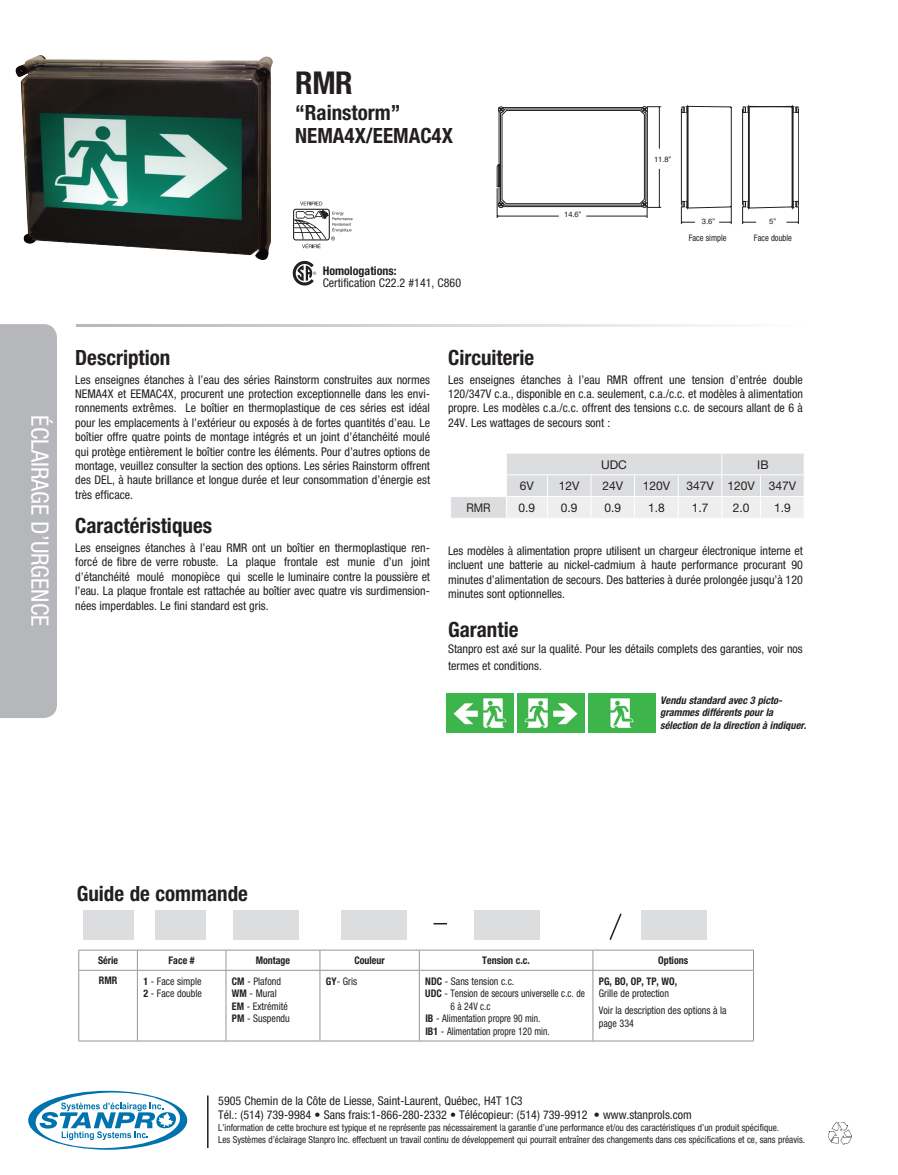
<style>
.page{position:relative;width:898px;height:1175px;background:#fff}
.page>*{position:absolute;margin:0;border:0;box-sizing:border-box;transform-origin:0 0}
.t1{font:700 condensed 31.5px "Helvetica Neue";color:#231f20}
.t2{font:condensed 24px "Helvetica Neue";color:#fff}
.t3{font:700 condensed 21px/22.5px "Helvetica Neue";color:#231f20}
.t4{font:condensed 12px/14.4px "Helvetica Neue";color:#231f20;text-align:justify}
.t5{font:12px "Helvetica Neue";color:#231f20}
.t6{font:700 condensed 12px "Helvetica Neue";color:#231f20}
.t7{font:12px "Helvetica Neue";color:#231f20;scale:.9 1}
.t8{font:condensed 10.5px/12.6px "Helvetica Neue";color:#231f20;scale:.95 1}
.t9{font:italic 700 condensed 10.5px/12.6px "Helvetica Neue";color:#231f20}
.t10{font:700 condensed 10.5px "Helvetica Neue";color:#231f20;scale:.95 1}
.t11{font:condensed 10.5px "Helvetica Neue";color:#231f20;scale:.9 1}
.t12{font:condensed 9.75px/11.7px "Helvetica Neue";color:#231f20;scale:.95 1}
.t13{font:condensed 9px "Helvetica Neue";color:#231f20;scale:.94 1}
.t14{font:7.65px "Helvetica";color:#231f20}
.s1{font-weight:700}
</style>
<div class="page">
<div style="left:0;top:324px;width:57px;height:394px;background:#b6b7bb"></div>
<img style="left:828px;top:1122px;width:23px;height:22px">
<svg style="left:28px;top:1090px;width:159px;height:59px"></svg>
<hr style="left:207px;top:1095px;width:1px;height:53px;background:#231f20">
<svg style="left:451px;top:453px;width:353px;height:65px"></svg>
<hr style="left:78px;top:949px;width:59px;height:1px;background:#939598">
<svg style="left:78px;top:950px;width:1px;height:20px"></svg>
<hr style="left:137px;top:949px;width:89px;height:1px;background:#939598">
<svg style="left:137px;top:950px;width:1px;height:20px"></svg>
<hr style="left:226px;top:949px;width:94px;height:1px;background:#939598">
<svg style="left:226px;top:950px;width:1px;height:20px"></svg>
<hr style="left:320px;top:949px;width:99px;height:1px;background:#939598">
<svg style="left:320px;top:950px;width:1px;height:20px"></svg>
<hr style="left:419px;top:949px;width:174px;height:1px;background:#939598">
<svg style="left:419px;top:950px;width:1px;height:20px"></svg>
<hr style="left:593px;top:949px;width:161px;height:1px;background:#939598">
<svg style="left:592px;top:950px;width:1px;height:20px"></svg>
<svg style="left:753px;top:950px;width:1px;height:20px"></svg>
<hr style="left:78px;top:970px;width:59px;height:1px;background:#939598">
<hr style="left:78px;top:970px;width:1px;height:70px;background:#939598">
<hr style="left:137px;top:970px;width:89px;height:1px;background:#939598">
<hr style="left:137px;top:970px;width:1px;height:70px;background:#939598">
<hr style="left:226px;top:970px;width:94px;height:1px;background:#939598">
<hr style="left:226px;top:970px;width:1px;height:70px;background:#939598">
<hr style="left:320px;top:970px;width:99px;height:1px;background:#939598">
<hr style="left:320px;top:970px;width:1px;height:70px;background:#939598">
<hr style="left:419px;top:970px;width:174px;height:1px;background:#939598">
<hr style="left:419px;top:970px;width:1px;height:70px;background:#939598">
<hr style="left:593px;top:970px;width:161px;height:1px;background:#939598">
<hr style="left:592px;top:970px;width:1px;height:70px;background:#939598">
<hr style="left:753px;top:970px;width:1px;height:70px;background:#939598">
<hr style="left:78px;top:1040px;width:59px;height:1px;background:#939598">
<hr style="left:137px;top:1040px;width:89px;height:1px;background:#939598">
<hr style="left:226px;top:1040px;width:94px;height:1px;background:#939598">
<hr style="left:320px;top:1040px;width:99px;height:1px;background:#939598">
<hr style="left:419px;top:1040px;width:174px;height:1px;background:#939598">
<hr style="left:593px;top:1040px;width:161px;height:1px;background:#939598">
<div style="left:156px;top:910px;width:50px;height:29px;background:#dcdddf"></div>
<div style="left:83px;top:910px;width:50px;height:29px;background:#dcdddf"></div>
<div style="left:233px;top:910px;width:66px;height:29px;background:#dcdddf"></div>
<div style="left:341px;top:910px;width:66px;height:29px;background:#dcdddf"></div>
<div style="left:475px;top:910px;width:65px;height:29px;background:#dcdddf"></div>
<div style="left:641px;top:910px;width:65px;height:29px;background:#dcdddf"></div>
<svg style="left:609px;top:913px;width:13px;height:27px"></svg>
<img style="left:292px;top:261px;width:25px;height:25px">
<img style="left:15px;top:55px;width:258px;height:205px">
<svg style="left:497px;top:105px;width:235px;height:119px"></svg>
<svg style="left:742px;top:105px;width:57px;height:119px"></svg>
<div style="left:792px;top:106px;width:1px;height:102px;border:1px solid #231f20"></div>
<svg style="left:77px;top:324px;width:642px;height:3px;background:#d4d5d7"></svg>
<img style="left:446px;top:693px;width:67px;height:39px">
<img style="left:518px;top:693px;width:66px;height:39px">
<img style="left:588px;top:693px;width:67px;height:39px">
<svg style="left:293px;top:202px;width:60px;height:46px"></svg>
<svg style="left:433px;top:923px;width:14px;height:1px"></svg>
<h1 class="t1" style="left:295px;top:64px;width:59px">RMR</h1>
<h3 class="t3" style="left:295px;top:101px;width:159px">“Rainstorm”<br>NEMA4X/EEMAC4X</h3>
<p class="t6" style="left:323px;top:263px;width:76px">Homologations:</p>
<p class="t4" style="left:323px;top:275px;width:140px">Certification C22.2 #141, C860</p>
<p class="t14" style="left:564px;top:209px;width:19px">14.6”</p>
<p class="t14" style="left:654px;top:153px;width:19px">11.8”</p>
<p class="t14" style="left:702px;top:215px;width:15px">3.6”</p>
<p class="t14" style="left:769px;top:215px;width:8px">5”</p>
<p class="t13" style="left:689px;top:233px;width:42px">Face simple</p>
<p class="t13" style="left:754px;top:233px;width:42px">Face double</p>
<h2 class="t2" style="left:54px;top:415px;width:212px;rotate:90deg">ÉCLAIRAGE D’URGENCE</h2>
<h3 class="t3" style="left:75px;top:346px;width:97px">Description</h3>
<p class="t4" style="left:75px;top:372px;width:356px">Les enseignes étanches à l’eau des séries Rainstorm construites aux normes NEMA4X et EEMAC4X, procurent une protection exceptionnelle dans les envi&shy;ronnements extrêmes. Le boîtier en thermoplastique de ces séries est idéal pour les emplacements à l’extérieur ou exposés à de fortes quantités d’eau. Le boîtier offre quatre points de montage intégrés et un joint d’étanchéité moulé qui protège entièrement le boîtier contre les éléments. Pour d’autres options de montage, veuillez consulter la section des options. Les séries Rainstorm offrent des DEL, à haute brillance et longue durée et leur consommation d’énergie est très efficace.</p>
<h3 class="t3" style="left:75px;top:514px;width:138px">Caractéristiques</h3>
<p class="t4" style="left:75px;top:540px;width:356px">Les enseignes étanches à l’eau RMR ont un boîtier en thermoplastique ren&shy;forcé de fibre de verre robuste. La plaque frontale est munie d’un joint d’étanchéité moulé monopièce qui scelle le luminaire contre la poussière et l’eau. La plaque frontale est rattachée au boîtier avec quatre vis surdimension&shy;nées imperdables. Le fini standard est gris.</p>
<h3 class="t3" style="left:448px;top:346px;width:88px">Circuiterie</h3>
<p class="t4" style="left:448px;top:372px;width:356px">Les enseignes étanches à l’eau RMR offrent une tension d’entrée double 120/347V c.a., disponible en c.a. seulement, c.a./c.c. et modèles à alimentation propre. Les modèles c.a./c.c. offrent des tensions c.c. de secours allant de 6 à 24V. Les wattages de secours sont :</p>
<p class="t5" style="left:601px;top:457px;width:27px">UDC</p>
<p class="t5" style="left:757px;top:457px;width:13px">IB</p>
<p class="t5" style="left:520px;top:479px;width:16px">6V</p>
<p class="t5" style="left:559px;top:479px;width:22px">12V</p>
<p class="t5" style="left:602px;top:479px;width:22px">24V</p>
<p class="t5" style="left:643px;top:479px;width:29px">120V</p>
<p class="t5" style="left:686px;top:479px;width:111px">347V 120V 347V</p>
<p class="t7" style="left:466px;top:501px;width:28px">RMR</p>
<p class="t5" style="left:518px;top:501px;width:18px">0.9</p>
<p class="t5" style="left:561px;top:501px;width:18px">0.9</p>
<p class="t5" style="left:604px;top:501px;width:18px">0.9</p>
<p class="t5" style="left:648px;top:501px;width:18px">1.8</p>
<p class="t5" style="left:692px;top:501px;width:18px">1.7</p>
<p class="t5" style="left:733px;top:501px;width:18px">2.0</p>
<p class="t5" style="left:774px;top:501px;width:18px">1.9</p>
<p class="t4" style="left:448px;top:543px;width:356px">Les modèles à alimentation propre utilisent un chargeur électronique interne et incluent une batterie au nickel-cadmium à haute performance procurant 90 minutes d’alimentation de secours. Des batteries à durée prolongée jusqu’à 120 minutes sont optionnelles.</p>
<h3 class="t3" style="left:448px;top:618px;width:72px">Garantie</h3>
<p class="t4" style="left:448px;top:641px;width:356px;line-height:16.5px">Stanpro est axé sur la qualité. Pour les détails complets des garanties, voir nos termes et conditions.</p>
<p class="t9" style="left:660px;top:693px;width:148px">Vendu standard avec 3 picto&shy;grammes différents pour la sélection de la direction à indiquer.</p>
<h3 class="t3" style="left:77px;top:882px;width:173px">Guide de commande</h3>
<p class="t10" style="left:98px;top:954px;width:23px">Série</p>
<p class="t10" style="left:169px;top:954px;width:29px">Face #</p>
<p class="t10" style="left:256px;top:954px;width:38px">Montage</p>
<p class="t10" style="left:354px;top:954px;width:34px">Couleur</p>
<p class="t10" style="left:482px;top:954px;width:52px">Tension c.c.</p>
<p class="t10" style="left:658px;top:954px;width:33px">Options</p>
<p class="t10" style="left:99px;top:974px;width:21px">RMR</p>
<p class="t8" style="left:143px;top:974px;width:63px"><span class="s1">1</span> - Face simple<br><span class="s1">2</span> - Face double</p>
<p class="t8" style="left:232px;top:974px;width:62px"><span class="s1">CM</span> - Plafond<br><span class="s1">WM</span> - Mural<br><span class="s1">EM</span> - Extrémité<br><span class="s1">PM</span> - Suspendu</p>
<p class="t8" style="left:326px;top:974px;width:34px"><span class="s1">GY</span>- Gris</p>
<p class="t8" style="left:425px;top:974px;width:95px"><span class="s1">NDC</span> - Sans tension c.c.</p>
<p class="t10" style="left:599px;top:974px;width:84px">PG, BO, OP, TP, WO,</p>
<p class="t8" style="left:599px;top:984px;width:136px;line-height:17.1px">Grille de protection<br>Voir la description des options à la</p>
<p class="t8" style="left:599px;top:1016px;width:38px">page 334</p>
<p class="t8" style="left:425px;top:987px;width:170px"><span class="s1">UDC</span> - Tension de secours universelle c.c. de</p>
<p class="t11" style="left:450px;top:1000px;width:46px">6 à 24V c.c</p>
<p class="t8" style="left:425px;top:1012px;width:123px"><span class="s1">IB</span> - Alimentation propre 90 min.</p>
<p class="t8" style="left:425px;top:1024px;width:133px"><span class="s1">IB1</span> - Alimentation propre 120 min.</p>
<p class="t4" style="left:218px;top:1093px;width:475px">5905 Chemin de la Côte de Liesse, Saint-Laurent, Québec, H4T 1C3<br>Tél.: (514) 739-9984 • Sans frais:1-866-280-2332 • Télécopieur: (514) 739-9912 • www.stanprols.com</p>
<p class="t12" style="left:218px;top:1121px;width:619px">L’information de cette brochure est typique et ne représente pas nécessairement la garantie d’une performance et/ou des caractéristiques d’un produit spécifique.<br>Les Systèmes d’éclairage Stanpro Inc. effectuent un travail continu de développement qui pourrait entraîner des changements dans ces spécifications et ce, sans préavis.</p>
</div>
